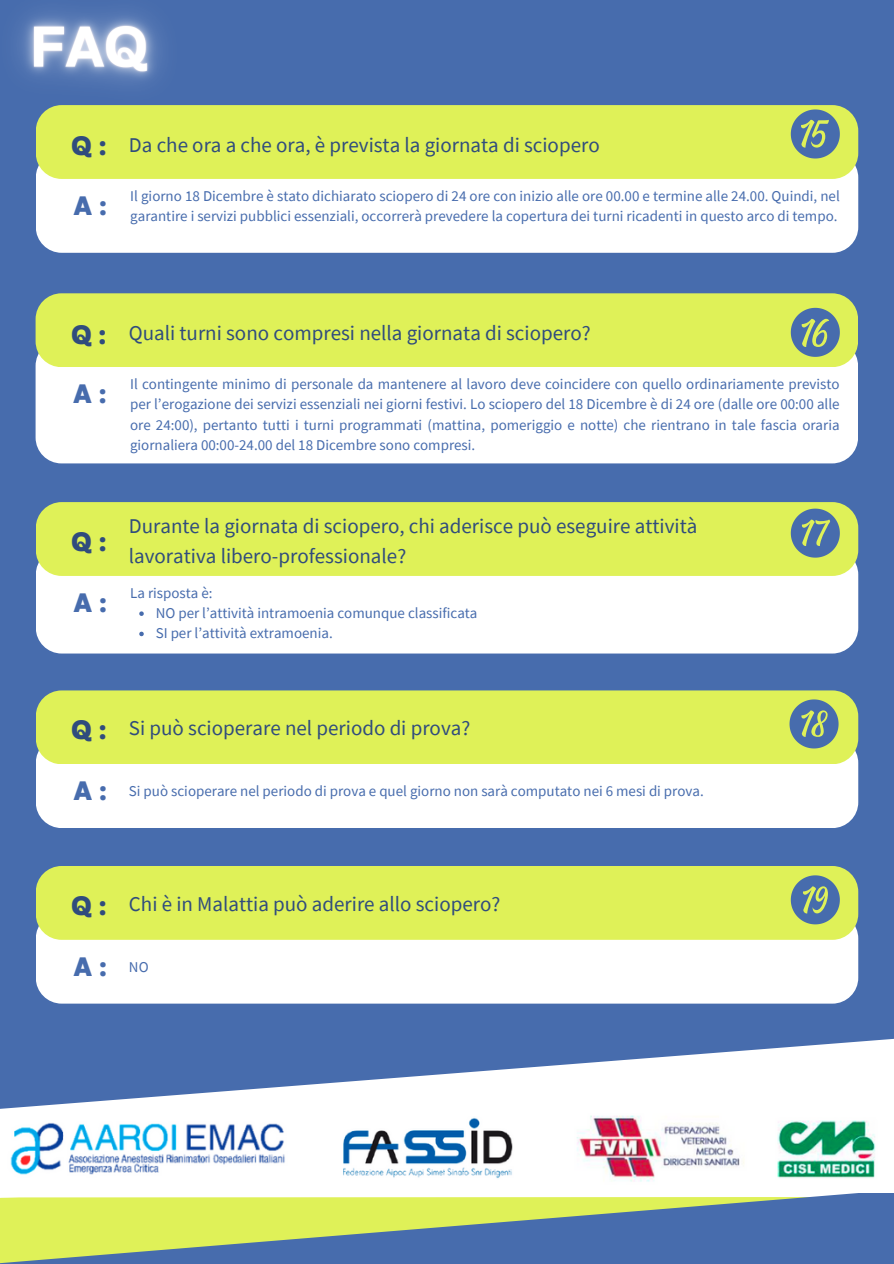
<style>
.page{position:relative;width:894px;height:1264px;background:#fff}
.page>*{position:absolute;margin:0;border:0;box-sizing:border-box;transform-origin:0 0}
.t1{font:700 25.5px "Cy Grotesk Key";color:#304c7d}
.t2{font:700 25.5px "Cy Grotesk Key";color:#476cad}
.t3{font:21px "Source Sans Pro";color:#304c7d}
.t4{font:15px/20.2px "Source Sans Pro";color:#476cad}
</style>
<div class="page">
<div style="left:0;top:0;width:893px;height:972px;background:#476cad"></div>
<svg style="left:0;top:894px;width:893px;height:215px;fill:#476cad"></svg>
<svg style="left:0;top:1193px;width:893px;height:70px;fill:#476cad"></svg>
<img style="left:10px;top:1115px;width:866px;height:67px">
<div style="left:36px;top:152px;width:822px;height:101px;background:#fff;border-radius:26px"></div>
<div style="left:36px;top:105px;width:822px;height:74px;background:#dff158;border-radius:26px"></div>
<div style="left:36px;top:340px;width:821px;height:123px;background:#fff;border-radius:26px"></div>
<div style="left:36px;top:293px;width:821px;height:74px;background:#dff158;border-radius:26px"></div>
<div style="left:36px;top:549px;width:822px;height:104px;background:#fff;border-radius:26px"></div>
<div style="left:36px;top:502px;width:822px;height:74px;background:#dff158;border-radius:26px"></div>
<div style="left:36px;top:737px;width:822px;height:91px;background:#fff;border-radius:26px"></div>
<div style="left:36px;top:690px;width:822px;height:74px;background:#dff158;border-radius:26px"></div>
<div style="left:36px;top:912px;width:822px;height:91px;background:#fff;border-radius:26px"></div>
<div style="left:36px;top:866px;width:822px;height:73px;background:#dff158;border-radius:26px"></div>
<svg style="left:790px;top:109px;width:49px;height:49px"></svg>
<svg style="left:790px;top:308px;width:49px;height:49px"></svg>
<svg style="left:790px;top:508px;width:49px;height:49px"></svg>
<svg style="left:789px;top:699px;width:49px;height:49px"></svg>
<svg style="left:790px;top:875px;width:49px;height:49px"></svg>
<img style="left:19px;top:13px;width:193px;height:114px">
<svg style="left:139px;top:611px;width:5px;height:5px"></svg>
<svg style="left:139px;top:631px;width:5px;height:5px"></svg>
<p class="t1" style="left:72px;top:130px;width:36px">Q :</p>
<p class="t3" style="left:129px;top:131px;width:472px">Da che ora a che ora, è prevista la giornata di sciopero</p>
<p class="t2" style="left:74px;top:189px;width:34px">A :</p>
<p class="t4" style="left:130px;top:185px;width:710px">Il giorno 18 Dicembre è stato dichiarato sciopero di 24 ore con inizio alle ore 00.00 e termine alle 24.00. Quindi, nel garantire i servizi pubblici essenziali, occorrerà prevedere la copertura dei turni ricadenti in questo arco di tempo.</p>
<p class="t1" style="left:71px;top:318px;width:36px">Q :</p>
<p class="t3" style="left:129px;top:319px;width:463px">Quali turni sono compresi nella giornata di sciopero?</p>
<p class="t2" style="left:74px;top:377px;width:34px">A :</p>
<p class="t4" style="left:130px;top:373px;width:710px;text-align:justify">Il contingente minimo di personale da mantenere al lavoro deve coincidere con quello ordinariamente previsto per l’erogazione dei servizi essenziali nei giorni festivi. Lo sciopero del 18 Dicembre è di 24 ore (dalle ore 00:00 alle ore 24:00), pertanto tutti i turni programmati (mattina, pomeriggio e notte) che rientrano in tale fascia oraria giornaliera 00:00-24.00 del 18 Dicembre sono compresi.</p>
<p class="t3" style="left:129px;top:512px;width:570px">Durante la giornata di sciopero, chi aderisce può eseguire attività</p>
<p class="t3" style="left:129px;top:542px;width:279px">lavorativa libero-professionale?</p>
<p class="t1" style="left:72px;top:525px;width:36px">Q :</p>
<p class="t2" style="left:74px;top:586px;width:34px">A :</p>
<p class="t4" style="left:130px;top:582px;width:84px">La risposta è:</p>
<p class="t4" style="left:156px;top:602px;width:323px">NO per l’attività intramoenia comunque classificata</p>
<p class="t4" style="left:156px;top:623px;width:178px">SI per l’attività extramoenia.</p>
<p class="t1" style="left:72px;top:714px;width:36px">Q :</p>
<p class="t3" style="left:129px;top:714px;width:343px">Si può scioperare nel periodo di prova?</p>
<p class="t2" style="left:74px;top:774px;width:34px">A :</p>
<p class="t4" style="left:129px;top:780px;width:576px">Si può scioperare nel periodo di prova e quel giorno non sarà computato nei 6 mesi di prova.</p>
<p class="t1" style="left:72px;top:889px;width:36px">Q :</p>
<p class="t3" style="left:129px;top:890px;width:373px">Chi è in Malattia può aderire allo sciopero?</p>
<p class="t2" style="left:74px;top:950px;width:34px">A :</p>
<p class="t4" style="left:129px;top:956px;width:21px">NO</p>
</div>
